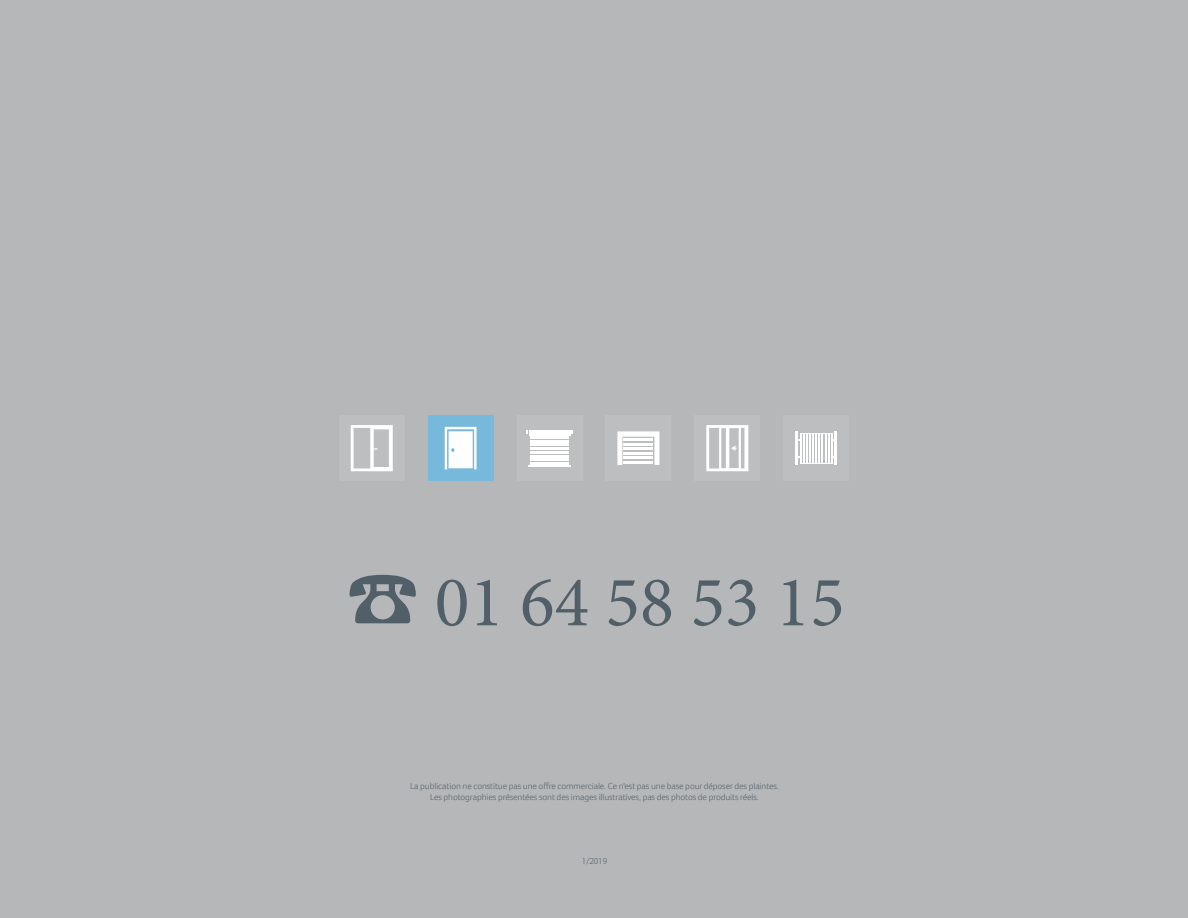
<style>
.page{position:relative;width:1188px;height:918px;background:#b6b7b9}
.page>*{position:absolute;margin:0;border:0;box-sizing:border-box;transform-origin:0 0}
.t1{font:72px "Minion Pro";color:#516068}
.t2{font:300 9px/10.8px "Foco";letter-spacing:-.01em;color:#526169;text-align:center}
.t3{font:300 9px "Myriad Pro";color:#3f4e55}
.s1{font-family:"Koz Min Pr 6 N"}
</style>
<div class="page">
<div style="left:428px;top:415px;width:65px;height:66px;background:#76b9da"></div>
<svg style="left:445px;top:427px;width:32px;height:42px"></svg>
<div style="left:606px;top:415px;width:65px;height:66px;background:#bdbebf"></div>
<svg style="left:617px;top:431px;width:42px;height:34px"></svg>
<hr style="left:624px;top:443px;width:29px;height:2px;background:#fff">
<hr style="left:624px;top:439px;width:29px;height:2px;background:#fff">
<div style="left:339px;top:415px;width:66px;height:66px;background:#bdbebf"></div>
<svg style="left:351px;top:425px;width:42px;height:46px"></svg>
<div style="left:694px;top:415px;width:66px;height:66px;background:#bdbebf"></div>
<svg style="left:706px;top:425px;width:42px;height:46px"></svg>
<svg style="left:526px;top:430px;width:47px;height:36px"></svg>
<div style="left:529px;top:430px;width:41px;height:5px;background:#fff"></div>
<hr style="left:530px;top:436px;width:39px;height:3px;background:#fff">
<hr style="left:530px;top:440px;width:39px;height:2px;background:#fff">
<hr style="left:530px;top:444px;width:39px;height:2px;background:#fff">
<hr style="left:530px;top:448px;width:39px;height:2px;background:#fff">
<hr style="left:530px;top:451px;width:39px;height:3px;background:#fff">
<hr style="left:530px;top:455px;width:39px;height:2px;background:#fff">
<hr style="left:530px;top:459px;width:39px;height:2px;background:#fff">
<hr style="left:530px;top:462px;width:39px;height:3px;background:#fff">
<hr style="left:528px;top:466px;width:43px;height:1px;background:#fff">
<div style="left:783px;top:415px;width:66px;height:66px;background:#bdbebf"></div>
<hr style="left:800px;top:433px;width:2px;height:31px;background:#fff">
<hr style="left:803px;top:433px;width:2px;height:31px;background:#fff">
<hr style="left:806px;top:433px;width:2px;height:31px;background:#fff">
<hr style="left:809px;top:433px;width:2px;height:31px;background:#fff">
<hr style="left:812px;top:433px;width:2px;height:31px;background:#fff">
<hr style="left:815px;top:433px;width:2px;height:31px;background:#fff">
<hr style="left:819px;top:433px;width:1px;height:31px;background:#fff">
<hr style="left:822px;top:433px;width:1px;height:31px;background:#fff">
<hr style="left:825px;top:433px;width:1px;height:31px;background:#fff">
<hr style="left:828px;top:433px;width:1px;height:31px;background:#fff">
<hr style="left:831px;top:433px;width:1px;height:31px;background:#fff">
<hr style="left:796px;top:432px;width:2px;height:33px;background:#fff">
<hr style="left:800px;top:433px;width:32px;height:1px;background:#fff">
<hr style="left:800px;top:463px;width:32px;height:1px;background:#fff">
<hr style="left:834px;top:432px;width:3px;height:33px;background:#fff">
<h1 class="t1" style="left:347px;top:554px;width:499px"><span class="s1">☎</span> 01 64 58 53 15</h1>
<p class="t2" style="left:410px;top:781px;width:370px">La publication ne constitue pas une offre commerciale. Ce n'est pas une base pour déposer des plaintes.<br>Les photographies présentées sont des images illustratives, pas des photos de produits réels.</p>
<p class="t3" style="left:582px;top:856px;width:27px">1/2019</p>
</div>
